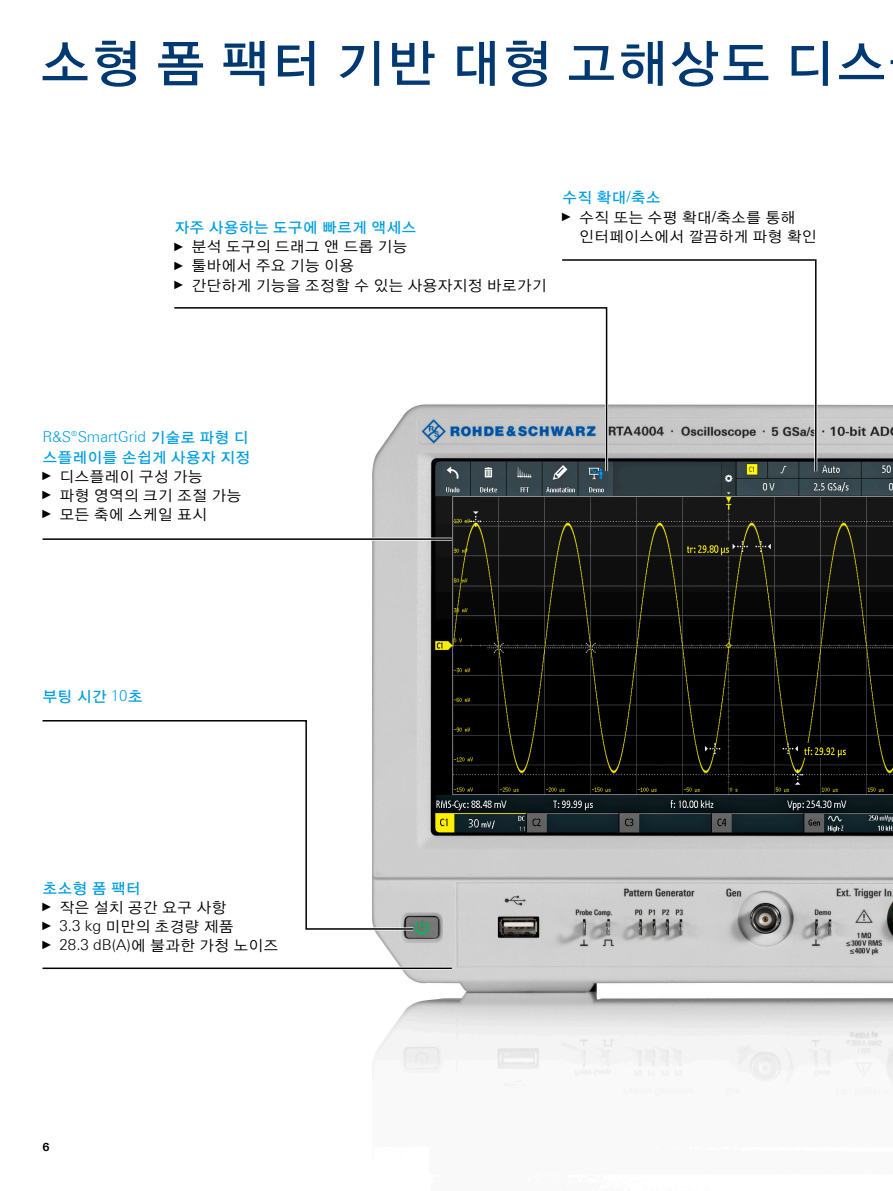
<style>
.page{position:relative;width:893px;height:1191px;background:#fff}
.page>*{position:absolute;margin:0;border:0;box-sizing:border-box;transform-origin:0 0}
.Seiten_Headline_34Pt{font:51px "YDIYGO130 KS Cpc EUC H";letter-spacing:.01em;color:#003872}
.t1{font:15px/19.2px "YDIYGO120 KS Cpc EUC H";color:#000}
.Ueberschrift_cyan_10{font:15px/19.2px "YDIYGO130 KS Cpc EUC H";color:#009ee3}
.t2{font:300 15px "Linotype Univers 330";color:#000}
.t3{font:700 11.25px "Linotype Univers 630";color:#000}
.s1{font-family:"Arial Narrow";font-size:12px}
.s2{font-family:"Linotype Univers 330";font-weight:300}
.s3{font-family:"Arial Narrow";font-weight:400;font-size:12px}
.s4{font-family:"YDIYGO120 KS Cpc EUC H";font-weight:400}
</style>
<div class="page">
<img style="left:372px;top:404px;width:521px;height:692px">
<svg style="left:42px;top:719px;width:373px;height:211px"></svg>
<hr style="left:43px;top:537px;width:409px;height:3px;background:#fff">
<hr style="left:43px;top:538px;width:409px;height:2px;background:#000">
<svg style="left:372px;top:472px;width:187px;height:2px"></svg>
<svg style="left:174px;top:307px;width:385px;height:165px"></svg>
<hr style="left:43px;top:966px;width:409px;height:3px;background:#fff">
<hr style="left:43px;top:967px;width:409px;height:2px;background:#000">
<svg style="left:559px;top:307px;width:260px;height:167px"></svg>
<svg style="left:561px;top:259px;width:256px;height:214px"></svg>
<p class="Seiten_Headline_34Pt" style="left:40px;top:38px;width:849px">소형 폼 팩터 기반 대형 고해상도 디스</p>
<p class="Ueberschrift_cyan_10" style="left:175px;top:218px;width:243px">자주 사용하는 도구에 빠르게 액세스</p>
<p class="t1" style="left:175px;top:237px;width:235px"><span class="s1">►</span> 분석 도구의 드래그 앤 드롭 기능</p>
<p class="t1" style="left:175px;top:256px;width:181px"><span class="s1">►</span> 툴바에서 주요 기능 이용</p>
<p class="t1" style="left:175px;top:276px;width:374px"><span class="s1">►</span> 간단하게 기능을 조정할 수 있는 사용자지정 바로가기</p>
<p class="Ueberschrift_cyan_10" style="left:562px;top:188px;width:100px">수직 확대<span class="s2">/</span>축소</p>
<p class="t1" style="left:579px;top:208px;width:239px;text-indent:-17px"><span class="s1">►</span> 수직 또는 수평 확대<span class="s2">/</span>축소를 통해 인터페이스에서 깔끔하게 파형 확인</p>
<p class="Ueberschrift_cyan_10" style="left:43px;top:428px;width:209px"><span class="s2">R&amp;S®SmartGrid</span> 기술로 파형 디 스플레이를 손쉽게 사용자 지정</p>
<p class="t1" style="left:43px;top:466px;width:162px"><span class="s1">►</span> 디스플레이 구성 가능</p>
<p class="t1" style="left:43px;top:486px;width:200px"><span class="s1">►</span> 파형 영역의 크기 조절 가능</p>
<p class="t1" style="left:43px;top:505px;width:166px"><span class="s1">►</span> 모든 축에 스케일 표시</p>
<p class="Ueberschrift_cyan_10" style="left:43px;top:687px;width:102px">부팅 시간 <span class="s2">10</span>초</p>
<p class="Ueberschrift_cyan_10" style="left:43px;top:878px;width:100px">초소형 폼 팩터</p>
<p class="t1" style="left:43px;top:897px;width:185px"><span class="s1">►</span> 작은 설치 공간 요구 사항</p>
<p class="t1" style="left:43px;top:916px;width:193px"><span class="s1">►</span> <span class="s2">3.3 kg</span> 미만의 초경량 제품</p>
<p class="t2" style="left:43px;top:935px;width:237px"><span class="s3">►</span> 28.3 dB(A)<span class="s4">에 불과한 가청 노이즈</span></p>
<p class="t3" style="left:43px;top:1139px;width:9px">6</p>
</div>
